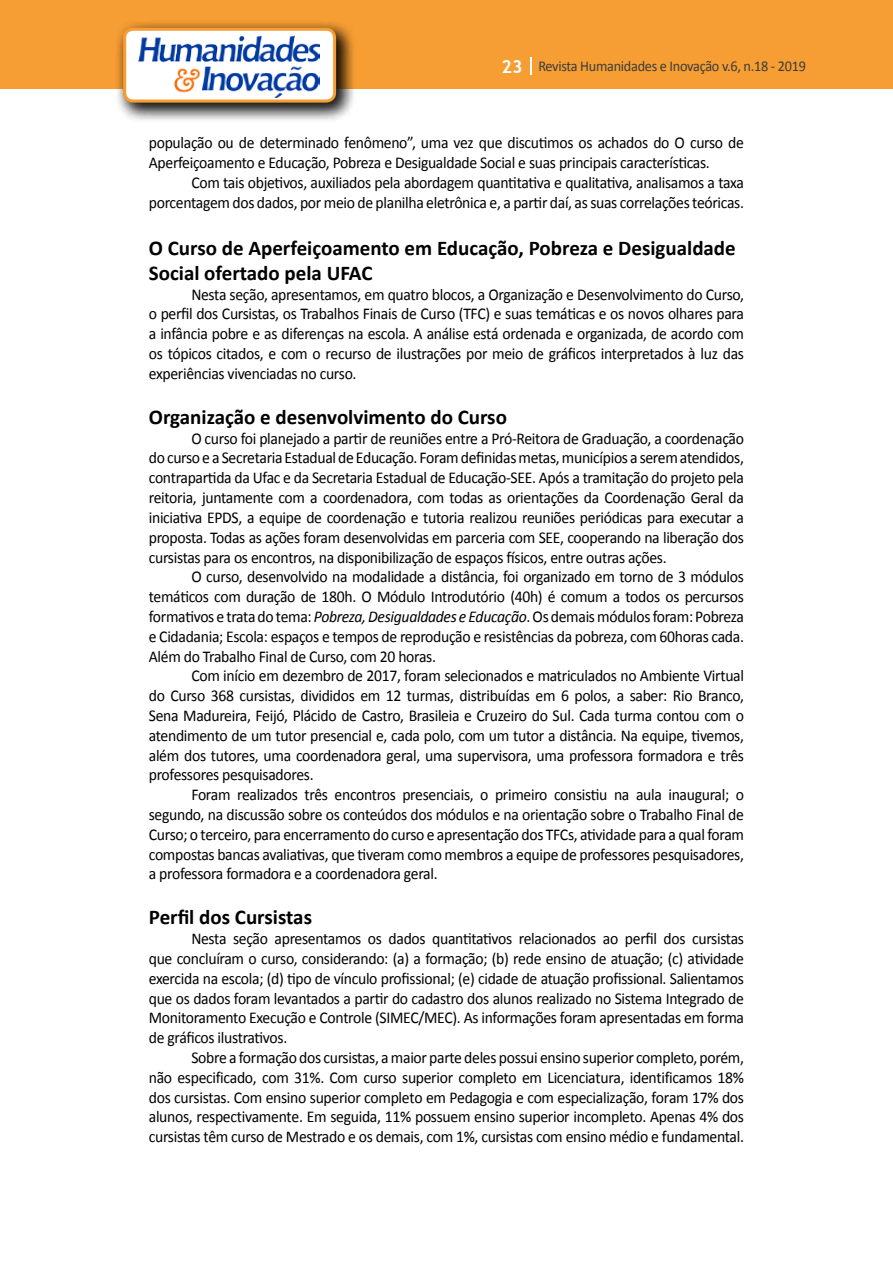
<style>
.page{position:relative;width:893px;height:1263px;background:#fff}
.page>*{position:absolute;margin:0;border:0;box-sizing:border-box;transform-origin:0 0}
.t1{font:700 21px/25.2px "Calibri";color:#000}
.t2{font:16.5px/19.8px "Calibri";letter-spacing:-.02em;color:#000;text-align:justify;scale:.95 1}
.t3{font:15px "Calibri";letter-spacing:-.02em;color:#3c3c3b;scale:.95 1}
.s1{font-family:"Trebuchet MS";font-weight:700;font-size:18px;color:#fff}
.s2{font-style:italic}
</style>
<div class="page">
<div style="left:0;top:0;width:893px;height:88px;background:#f69e34"></div>
<svg style="left:530px;top:57px;width:2px;height:18px"></svg>
<div style="left:115px;top:19px;width:241px;height:104px;background:#000;opacity:.75"></div>
<div style="left:125px;top:29px;width:210px;height:72px;background:#fff;border-radius:9px"></div>
<img style="left:138px;top:35px;width:181px;height:62px">
<div style="left:123px;top:28px;width:213px;height:75px;border:3px solid #f69e34;border-radius:9px"></div>
<p class="t3" style="left:501px;top:57px;width:322px"><span class="s1">23</span> Revista Humanidades e Inovação v.6, n.18 - 2019</p>
<p class="t2" style="left:149px;top:133px;width:628px">população ou de determinado fenômeno”, uma vez que discutimos os achados do O curso de<br>Aperfeiçoamento e Educação, Pobreza e Desigualdade Social e suas principais características.</p>
<p class="t2" style="left:149px;top:173px;width:628px;text-align:right">Com tais objetivos, auxiliados pela abordagem quantitativa e qualitativa, analisamos a taxa porcentagem dos dados, por meio de planilha eletrônica e, a partir daí, as suas correlações teóricas.</p>
<p class="t1" style="left:149px;top:235px;width:588px">O Curso de Aperfeiçoamento em Educação, Pobreza e Desigualdade<br>Social ofertado pela UFAC</p>
<p class="t2" style="left:149px;top:284px;width:628px;text-indent:43px">Nesta seção, apresentamos, em quatro blocos, a Organização e Desenvolvimento do Curso, o perfil dos Cursistas, os Trabalhos Finais de Curso (TFC) e suas temáticas e os novos olhares para a infância pobre e as diferenças na escola. A análise está ordenada e organizada, de acordo com os tópicos citados, e com o recurso de ilustrações por meio de gráficos interpretados à luz das experiências vivenciadas no curso.</p>
<p class="t1" style="left:149px;top:404px;width:360px">Organização e desenvolvimento do Curso</p>
<p class="t2" style="left:149px;top:428px;width:628px;text-indent:43px">O curso foi planejado a partir de reuniões entre a Pró-Reitora de Graduação, a coordenação do curso e a Secretaria Estadual de Educação. Foram definidas metas, municípios a serem atendidos, contrapartida da Ufac e da Secretaria Estadual de Educação-SEE. Após a tramitação do projeto pela reitoria, juntamente com a coordenadora, com todas as orientações da Coordenação Geral da iniciativa EPDS, a equipe de coordenação e tutoria realizou reuniões periódicas para executar a proposta. Todas as ações foram desenvolvidas em parceria com SEE, cooperando na liberação dos cursistas para os encontros, na disponibilização de espaços físicos, entre outras ações.</p>
<p class="t2" style="left:149px;top:567px;width:628px;text-indent:43px">O curso, desenvolvido na modalidade a distância, foi organizado em torno de 3 módulos temáticos com duração de 180h. O Módulo Introdutório (40h) é comum a todos os percursos formativos e trata do tema: <span class="s2">Pobreza, Desigualdades e Educação</span>. Os demais módulos foram: Pobreza e Cidadania; Escola: espaços e tempos de reprodução e resistências da pobreza, com 60horas cada.<br>Além do Trabalho Final de Curso, com 20 horas.</p>
<p class="t2" style="left:149px;top:666px;width:628px;text-indent:43px">Com início em dezembro de 2017, foram selecionados e matriculados no Ambiente Virtual do Curso 368 cursistas, divididos em 12 turmas, distribuídas em 6 polos, a saber: Rio Branco, Sena Madureira, Feijó, Plácido de Castro, Brasileia e Cruzeiro do Sul. Cada turma contou com o atendimento de um tutor presencial e, cada polo, com um tutor a distância. Na equipe, tivemos, além dos tutores, uma coordenadora geral, uma supervisora, uma professora formadora e três professores pesquisadores.</p>
<p class="t2" style="left:149px;top:785px;width:628px;text-indent:43px">Foram realizados três encontros presenciais, o primeiro consistiu na aula inaugural; o segundo, na discussão sobre os conteúdos dos módulos e na orientação sobre o Trabalho Final de Curso; o terceiro, para encerramento do curso e apresentação dos TFCs, atividade para a qual foram compostas bancas avaliativas, que tiveram como membros a equipe de professores pesquisadores, a professora formadora e a coordenadora geral.</p>
<p class="t1" style="left:149px;top:904px;width:165px">Perfil dos Cursistas</p>
<p class="t2" style="left:149px;top:929px;width:628px;text-indent:43px">Nesta seção apresentamos os dados quantitativos relacionados ao perfil dos cursistas que concluíram o curso, considerando: (a) a formação; (b) rede ensino de atuação; (c) atividade exercida na escola; (d) tipo de vínculo profissional; (e) cidade de atuação profissional. Salientamos que os dados foram levantados a partir do cadastro dos alunos realizado no Sistema Integrado de Monitoramento Execução e Controle (SIMEC/MEC). As informações foram apresentadas em forma de gráficos ilustrativos.</p>
<p class="t2" style="left:149px;top:1048px;width:628px;text-indent:43px">Sobre a formação dos cursistas, a maior parte deles possui ensino superior completo, porém, não especificado, com 31%. Com curso superior completo em Licenciatura, identificamos 18% dos cursistas. Com ensino superior completo em Pedagogia e com especialização, foram 17% dos alunos, respectivamente. Em seguida, 11% possuem ensino superior incompleto. Apenas 4% dos cursistas têm curso de Mestrado e os demais, com 1%, cursistas com ensino médio e fundamental.</p>
</div>
